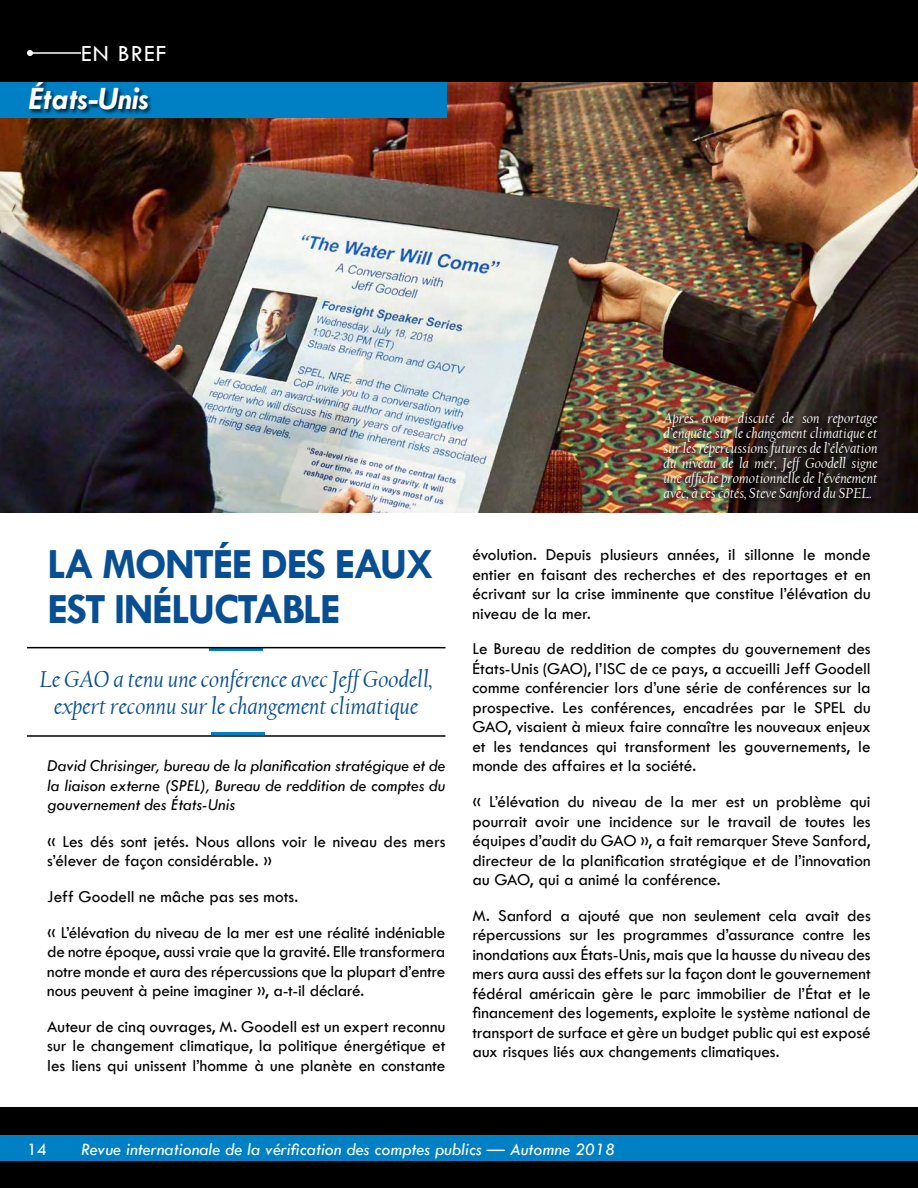
<style>
.page{position:relative;width:918px;height:1188px;background:#fff}
.page>*{position:absolute;margin:0;border:0;box-sizing:border-box;transform-origin:0 0}
.t1{font:700 43.5px/45px "Tw Cen";letter-spacing:-.04em;color:#074e92}
.t2{font:italic 700 33px "Tw Cen";color:#fff}
.t3{font:italic 24px/27px "Californian FB";color:#074e92;text-align:center}
.t4{font:24px "Tw Cen";letter-spacing:.05em;color:#fff}
.t5{font:italic 18px "Tw Cen";color:#fff}
.t6{font:18px "Tw Cen";color:#fff}
.t7{font:17.25px/19.5px "Tw Cen";letter-spacing:-.005em;color:#000;text-align:justify}
.t8{font:italic 17.25px/19.5px "Tw Cen";color:#000;text-align:justify}
.t9{font:italic 15px/15px "Californian FB";color:#fff;text-align:justify}
</style>
<div class="page">
<img style="left:0;top:81px;width:918px;height:432px">
<div style="left:0;top:81px;width:447px;height:37px;background:#0080c4"></div>
<div style="left:28px;top:81px;width:125px;height:33px;background:#000;opacity:.75"></div>
<div style="left:0;top:1107px;width:918px;height:81px;background:#000"></div>
<div style="left:0;top:1135px;width:918px;height:26px;background:#0080c4"></div>
<div style="left:0;top:0;width:918px;height:81px;background:#000"></div>
<hr style="left:30px;top:52px;width:51px;height:2px;background:#fff">
<svg style="left:27px;top:50px;width:6px;height:6px"></svg>
<hr style="left:209px;top:648px;width:54px;height:3px;background:#0080c4">
<hr style="left:27px;top:647px;width:419px;height:1px;background:#000">
<hr style="left:211px;top:733px;width:54px;height:2px;background:#0080c4">
<hr style="left:27px;top:735px;width:418px;height:2px;background:#000">
<div style="left:662px;top:411px;width:220px;height:96px;background:#000;opacity:.75"></div>
<h3 class="t4" style="left:81px;top:39px;width:87px">EN BREF</h3>
<h2 class="t2" style="left:29px;top:79px;width:122px">États-Unis</h2>
<h1 class="t1" style="left:47px;top:541px;width:388px">LA MONTÉE DES EAUX<br>EST INÉLUCTABLE</h1>
<h3 class="t3" style="left:40px;top:666px;width:395px">Le GAO a tenu une conférence avec Jeff Goodell, expert reconnu sur le changement climatique</h3>
<p class="t8" style="left:47px;top:756px;width:400px">David Chrisinger, bureau de la planification stratégique et de la liaison externe (SPEL), Bureau de reddition de comptes du gouvernement des États‑Unis</p>
<p class="t7" style="left:47px;top:832px;width:400px">« Les dés sont jetés. Nous allons voir le niveau des mers s’élever de façon considérable. »</p>
<p class="t7" style="left:47px;top:879px;width:400px;line-height:35.7px">Jeff Goodell ne mâche pas ses mots.<br>« L’élévation du niveau de la mer est une réalité indéniable</p>
<p class="t7" style="left:47px;top:942px;width:400px">de notre époque, aussi vraie que la gravité. Elle transformera notre monde et aura des répercussions que la plupart d’entre nous peuvent à peine imaginer », a‑t‑il déclaré.</p>
<p class="t7" style="left:47px;top:1017px;width:400px">Auteur de cinq ouvrages, M. Goodell est un expert reconnu sur le changement climatique, la politique énergétique et les liens qui unissent l’homme à une planète en constante</p>
<p class="t9" style="left:664px;top:411px;width:215px">Après avoir discuté de son reportage d’enquête sur le changement climatique et sur les répercussions futures de l’élévation du niveau de la mer, Jeff Goodell signe une affiche promotionnelle de l’événement avec, à ces côtés, Steve Sanford du SPEL.</p>
<p class="t7" style="left:472px;top:545px;width:400px">évolution. Depuis plusieurs années, il sillonne le monde entier en faisant des recherches et des reportages et en écrivant sur la crise imminente que constitue l’élévation du niveau de la mer.</p>
<p class="t7" style="left:472px;top:639px;width:400px">Le Bureau de reddition de comptes du gouvernement des États‑Unis (GAO), l’ISC de ce pays, a accueilli Jeff Goodell comme conférencier lors d’une série de conférences sur la prospective. Les conférences, encadrées par le SPEL du GAO, visaient à mieux faire connaître les nouveaux enjeux et les tendances qui transforment les gouvernements, le monde des affaires et la société.</p>
<p class="t7" style="left:472px;top:792px;width:400px">« L’élévation du niveau de la mer est un problème qui pourrait avoir une incidence sur le travail de toutes les équipes d’audit du GAO », a fait remarquer Steve Sanford, directeur de la planification stratégique et de l’innovation au GAO, qui a animé la conférence.</p>
<p class="t7" style="left:472px;top:905px;width:400px">M. Sanford a ajouté que non seulement cela avait des répercussions sur les programmes d’assurance contre les inondations aux États‑Unis, mais que la hausse du niveau des mers aura aussi des effets sur la façon dont le gouvernement fédéral américain gère le parc immobilier de l’État et le financement des logements, exploite le système national de transport de surface et gère un budget public qui est exposé aux risques liés aux changements climatiques.</p>
<p class="t6" style="left:27px;top:1139px;width:21px">14</p>
<p class="t5" style="left:81px;top:1139px;width:535px">Revue internationale de la vérification des comptes publics — Automne 2018</p>
</div>
